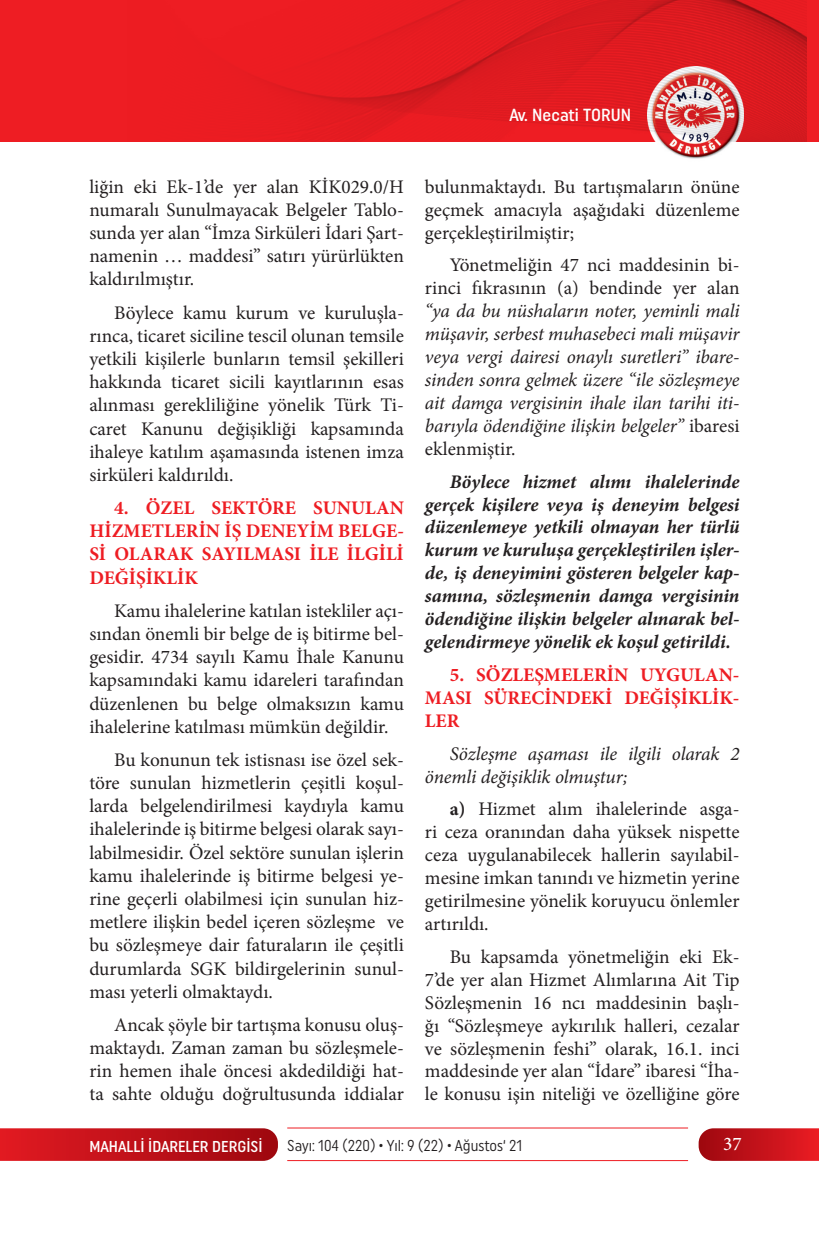
<style>
.page{position:relative;width:819px;height:1241px;background:#fff}
.page>*{position:absolute;margin:0;border:0;box-sizing:border-box;transform-origin:0 0}
.t1{font:19.25px/23.1px "Minion Pro";color:#231f20;text-align:justify}
.t2{font:italic 19.25px/22.9px "Minion Pro";letter-spacing:-.01em;color:#231f20;text-align:justify}
.t3{font:italic 700 19.25px/22.9px "Minion Pro";letter-spacing:-.005em;color:#231f20;text-align:justify}
.t4{font:700 19.25px/23.1px "Minion Pro";color:#ee1d23;text-align:justify}
.t5{font:500 19.25px "Minion Pro";color:#fff}
.t6{font:500 17.5px "Uniform Condensed";color:#fff}
.t7{font:15.75px "Uniform Condensed";color:#231f20;scale:.95 1}
.t8{font:500 15.75px "Uniform Condensed";color:#fff}
.s1{font-style:normal}
.s2{font-weight:700}
</style>
<div class="page">
<svg style="left:0;top:1128px;width:278px;height:32px;background:#c1151c"></svg>
<svg style="left:698px;top:1128px;width:121px;height:32px;background:#c61a22"></svg>
<hr style="left:287px;top:1127px;width:401px;height:1px;background:#ee1d23">
<hr style="left:287px;top:1159px;width:401px;height:1px;background:#ee1d23">
<div style="left:0;top:0;width:819px;height:141px;background:#ee1d23"></div>
<img style="left:647px;top:141px;width:96px;height:18px">
<img style="left:256px;top:0;width:550px;height:141px">
<p class="t6" style="left:509px;top:105px;width:123px">Av. Necati TORUN</p>
<p class="t1" style="left:89px;top:175px;width:316px">liğin eki Ek-1’de yer alan KİK029.0/H numaralı Sunulmayacak Belgeler Tablo&shy;sunda yer alan “İmza Sirküleri İdari Şart&shy;namenin … maddesi” satırı yürürlükten kaldırılmıştır.</p>
<p class="t1" style="left:89px;top:301px;width:316px;text-indent:25px">Böylece kamu kurum ve kuruluşla&shy;rınca, ticaret siciline tescil olunan temsile yetkili kişilerle bunların temsil şekilleri hakkında ticaret sicili kayıtlarının esas alınması gerekliliğine yönelik Türk Ti&shy;caret Kanunu değişikliği kapsamında ihaleye katılım aşamasında istenen imza sirküleri kaldırıldı.</p>
<p class="t4" style="left:89px;top:496px;width:316px;text-indent:25px">4. ÖZEL SEKTÖRE SUNULAN HİZMETLERİN İŞ DENEYİM BELGE-Sİ OLARAK SAYILMASI İLE İLGİLİ DEĞİŞİKLİK</p>
<p class="t1" style="left:89px;top:599px;width:316px;text-indent:25px">Kamu ihalelerine katılan istekliler açı&shy;sından önemli bir belge de iş bitirme bel&shy;gesidir. 4734 sayılı Kamu İhale Kanunu kapsamındaki kamu idareleri tarafından düzenlenen bu belge olmaksızın kamu ihalelerine katılması mümkün değildir.</p>
<p class="t1" style="left:89px;top:748px;width:316px;text-indent:25px">Bu konunun tek istisnası ise özel sek&shy;töre sunulan hizmetlerin çeşitli koşul&shy;larda belgelendirilmesi kaydıyla kamu ihalelerinde iş bitirme belgesi olarak sayı&shy;labilmesidir. Özel sektöre sunulan işlerin kamu ihalelerinde iş bitirme belgesi ye&shy;rine geçerli olabilmesi için sunulan hiz&shy;metlere ilişkin bedel içeren sözleşme ve bu sözleşmeye dair faturaların ile çeşitli durumlarda SGK bildirgelerinin sunul&shy;ması yeterli olmaktaydı.</p>
<p class="t1" style="left:89px;top:1013px;width:316px;text-indent:25px">Ancak şöyle bir tartışma konusu oluş&shy;maktaydı. Zaman zaman bu sözleşmele&shy;rin hemen ihale öncesi akdedildiği hat&shy;ta sahte olduğu doğrultusunda iddialar</p>
<p class="t1" style="left:425px;top:175px;width:316px">bulunmaktaydı. Bu tartışmaların önüne geçmek amacıyla aşağıdaki düzenleme gerçekleştirilmiştir;</p>
<p class="t1" style="left:425px;top:254px;width:316px;text-align:right">Yönetmeliğin 47 nci maddesinin bi&shy;rinci fıkrasının (a) bendinde yer alan</p>
<p class="t2" style="left:425px;top:299px;width:316px">“ya da bu nüshaların noter, yeminli mali müşavir, serbest muhasebeci mali müşavir veya vergi dairesi onaylı suretleri” ibare&shy;sinden sonra gelmek üzere “ile sözleşmeye ait damga vergisinin ihale ilan tarihi iti&shy;barıyla ödendiğine ilişkin belgeler” <span class="s1">ibaresi eklenmiştir.</span></p>
<p class="t3" style="left:425px;top:469px;width:316px;text-indent:25px">Böylece hizmet alımı ihalelerinde gerçek kişilere veya iş deneyim belgesi düzenlemeye yetkili olmayan her türlü kurum ve kuruluşa gerçekleştirilen işler&shy;de, iş deneyimini gösteren belgeler kap&shy;samına, sözleşmenin damga vergisinin ödendiğine ilişkin belgeler alınarak bel&shy;gelendirmeye yönelik ek koşul getirildi.</p>
<p class="t4" style="left:425px;top:663px;width:316px;text-indent:25px">5. SÖZLEŞMELERİN UYGULAN-MASI SÜRECİNDEKİ DEĞİŞİKLİK-LER</p>
<p class="t2" style="left:425px;top:741px;width:316px;text-indent:25px">Sözleşme aşaması ile ilgili olarak 2 önemli değişiklik olmuştur;</p>
<p class="t1" style="left:425px;top:797px;width:316px;text-indent:25px"><span class="s2">a)</span> Hizmet alım ihalelerinde asga&shy;ri ceza oranından daha yüksek nispette ceza uygulanabilecek hallerin sayılabil&shy;mesine imkan tanındı ve hizmetin yerine getirilmesine yönelik koruyucu önlemler artırıldı.</p>
<p class="t1" style="left:425px;top:945px;width:316px;text-indent:25px">Bu kapsamda yönetmeliğin eki Ek-7’de yer alan Hizmet Alımlarına Ait Tip Sözleşmenin 16 ncı maddesinin başlı&shy;ğı “Sözleşmeye aykırılık halleri, cezalar ve sözleşmenin feshi” olarak, 16.1. inci maddesinde yer alan “İdare” ibaresi “İha&shy;le konusu işin niteliği ve özelliğine göre</p>
<p class="t8" style="left:89px;top:1136px;width:175px">MAHALLİ İDARELER DERGİSİ</p>
<p class="t7" style="left:287px;top:1136px;width:249px">Sayı: 104 (220) • Yıl: 9 (22) • Ağustos‘ 21</p>
<p class="t5" style="left:723px;top:1131px;width:20px">37</p>
</div>
